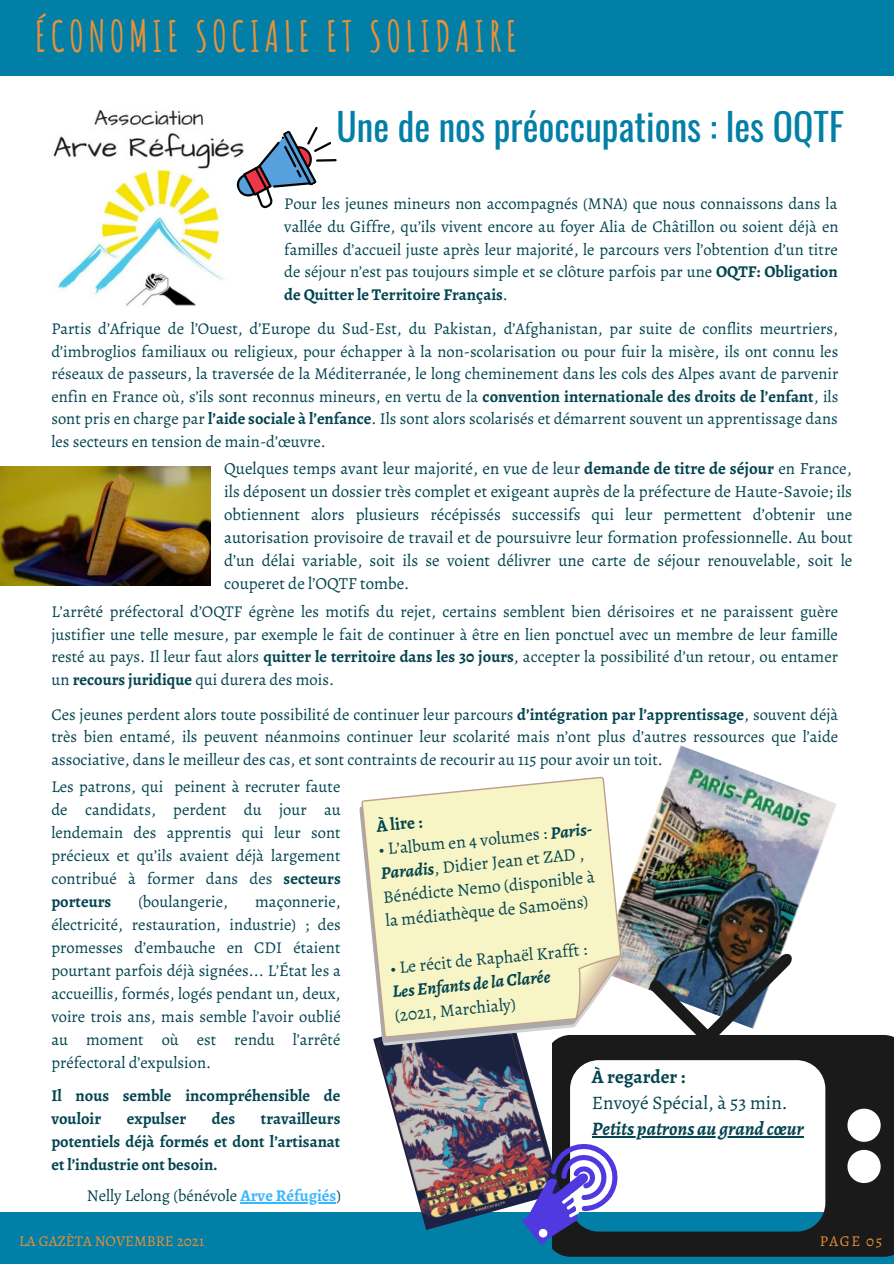
<style>
.page{position:relative;width:894px;height:1264px;background:#fff}
.page>*{position:absolute;margin:0;border:0;box-sizing:border-box;transform-origin:0 0}
.t1{font:700 42px "Amatic SC";letter-spacing:.1em;color:#ec9036}
.t2{font:37.5px "Oswald";color:#027fa6}
.t3{font:italic 700 19.05px "Alegreya";color:#02444f}
.t4{font:19.05px "Alegreya";color:#02444f}
.t5{font:700 19.05px "Alegreya";color:#02444f}
.t6{font:17.4px/23.9px "Alegreya";color:#02444f}
.t7{font:italic 700 17.4px "Alegreya";color:#02444f}
.t8{font:700 17.4px "Alegreya";color:#02444f}
.t9{font:16.95px/23.1px "Alegreya";color:#02444f;text-align:justify}
.t10{font:16.5px/22.5px "Alegreya";color:#02444f;text-align:justify}
.t11{font:700 16.5px/23px "Alegreya";color:#02444f}
.t12{font:15px "Alegreya";color:#ec9036}
.s1{font-weight:700}
.s2{font-weight:700;color:#38b6ff}
.s3{font-weight:700;font-style:italic}
</style>
<div class="page">
<div style="left:0;top:1212px;width:893px;height:51px;background:#027fa6"></div>
<div style="left:0;top:0;width:893px;height:76px;background:#027fa6"></div>
<img style="left:53px;top:110px;width:180px;height:196px">
<hr style="left:316px;top:159px;width:20px;height:3px;background:#040606">
<svg style="left:233px;top:127px;width:98px;height:82px"></svg>
<img style="left:0;top:466px;width:211px;height:119px">
<img style="left:646px;top:745px;width:191px;height:208px">
<svg style="left:552px;top:953px;width:341px;height:303px"></svg>
<hr style="left:591px;top:1136px;width:212px;height:1px;background:#02444f">
<img style="left:383px;top:1077px;width:177px;height:152px">
<hr style="left:240px;top:1202px;width:96px;height:1px;background:#38b6ff">
<svg style="left:359px;top:776px;width:287px;height:295px"></svg>
<svg style="left:569px;top:948px;width:53px;height:74px"></svg>
<svg style="left:511px;top:1130px;width:120px;height:116px"></svg>
<p class="t1" style="left:35px;top:9px;width:484px">ÉCONOMIE SOCIALE ET SOLIDAIRE</p>
<p class="t2" style="left:336px;top:97px;width:508px">Une de nos préoccupations : les OQTF</p>
<p class="t10" style="left:284px;top:193px;width:555px">Pour les jeunes mineurs non accompagnés (MNA) que nous connaissons dans la vallée du Giffre, qu’ils vivent encore au foyer Alia de Châtillon ou soient déjà en familles d’accueil juste après leur majorité, le parcours vers l’obtention d’un titre de séjour n’est pas toujours simple et se clôture parfois par une <span class="s1">OQTF: Obligation de Quitter le Territoire Français</span>.</p>
<p class="t10" style="left:51px;top:317px;width:788px">Partis d’Afrique de l’Ouest, d’Europe du Sud-Est, du Pakistan, d’Afghanistan, par suite de conflits meurtriers, d’imbroglios familiaux ou religieux, pour échapper à la non-scolarisation ou pour fuir la misère, ils ont connu les réseaux de passeurs, la traversée de la Méditerranée, le long cheminement dans les cols des Alpes avant de parvenir enfin en France où, s’ils sont reconnus mineurs, en vertu de la <span class="s1">convention internationale des droits de l’enfant</span>, ils sont pris en charge par <span class="s1">l’aide sociale à l’enfance</span>. Ils sont alors scolarisés et démarrent souvent un apprentissage dans les secteurs en tension de main-d’œuvre.</p>
<p class="t9" style="left:224px;top:457px;width:629px">Quelques temps avant leur majorité, en vue de leur <span class="s1">demande de titre de séjour</span> en France, ils déposent un dossier très complet et exigeant auprès de la préfecture de Haute-Savoie; ils obtiennent alors plusieurs récépissés successifs qui leur permettent d’obtenir une autorisation provisoire de travail et de poursuivre leur formation professionnelle. Au bout d’un délai variable, soit ils se voient délivrer une carte de séjour renouvelable, soit le couperet de l’OQTF tombe.</p>
<p class="t10" style="left:51px;top:600px;width:788px">L’arrêté préfectoral d’OQTF égrène les motifs du rejet, certains semblent bien dérisoires et ne paraissent guère justifier une telle mesure, par exemple le fait de continuer à être en lien ponctuel avec un membre de leur famille resté au pays. Il leur faut alors <span class="s1">quitter le territoire dans les 30 jours</span>, accepter la possibilité d’un retour, ou entamer un <span class="s1">recours juridique</span> qui durera des mois.</p>
<p class="t10" style="left:51px;top:702px;width:788px">Ces jeunes perdent alors toute possibilité de continuer leur parcours <span class="s1">d’intégration par l’apprentissage</span>, souvent déjà très bien entamé, ils peuvent néanmoins continuer leur scolarité mais n’ont plus d’autres ressources que l’aide associative, dans le meilleur des cas, et sont contraints de recourir au 115 pour avoir un toit.</p>
<p class="t10" style="left:51px;top:774px;width:291px;line-height:23px">Les patrons, qui peinent à recruter faute de candidats, perdent du jour au lendemain des apprentis qui leur sont précieux et qu’ils avaient déjà largement contribué à former dans des <span class="s1">secteurs porteurs</span></p>
<p class="t10" style="left:138px;top:890px;width:91px">(boulangerie,</p>
<p class="t10" style="left:51px;top:890px;width:291px;line-height:23px;text-indent:204px">maçonnerie, électricité, restauration, industrie) ; des promesses d’embauche en CDI étaient pourtant parfois déjà signées... L’État les a accueillis, formés, logés pendant un, deux, voire trois ans, mais semble l’avoir oublié au moment où est rendu l’arrêté préfectoral d’expulsion.</p>
<p class="t11" style="left:51px;top:1084px;width:290px">Il nous semble incompréhensible de vouloir</p>
<p class="t11" style="left:51px;top:1107px;width:290px;text-align:justify;text-indent:209px">travailleurs potentiels déjà formés et dont l’artisanat et l’industrie ont besoin.</p>
<p class="t10" style="left:87px;top:1184px;width:255px">Nelly Lelong (bénévole <span class="s2">Arve Réfugiés</span>)</p>
<p class="t11" style="left:127px;top:1107px;width:61px">expulser</p>
<p class="t11" style="left:212px;top:1107px;width:25px">des</p>
<p class="t12" style="left:19px;top:1230px;width:186px">LA GAZÈTA NOVEMBRE 2021</p>
<p class="t8" style="left:375px;top:814px;width:47px;rotate:-6deg">À lire :</p>
<p class="t6" style="left:377px;top:838px;width:222px;rotate:-6deg">• L’album en 4 volumes : <span class="s3">Paris-<br>Paradis</span>, Didier Jean et ZAD ,<br>Bénédicte Nemo (disponible à la médiathèque de Samoëns)</p>
<p class="t6" style="left:389px;top:956px;width:199px;rotate:-6deg">• Le récit de Raphaël Krafft :</p>
<p class="t7" style="left:391px;top:980px;width:160px;rotate:-6deg">Les Enfants de la Clarée</p>
<p class="t6" style="left:393px;top:1003px;width:123px;rotate:-6deg">(2021, Marchialy)</p>
<p class="t5" style="left:591px;top:1063px;width:95px">À regarder :</p>
<p class="t4" style="left:591px;top:1089px;width:197px">Envoyé Spécial, à 53 min.</p>
<p class="t3" style="left:591px;top:1115px;width:213px">Petits patrons au grand cœur</p>
<p class="t12" style="left:819px;top:1230px;width:64px">PAGE 05</p>
</div>
